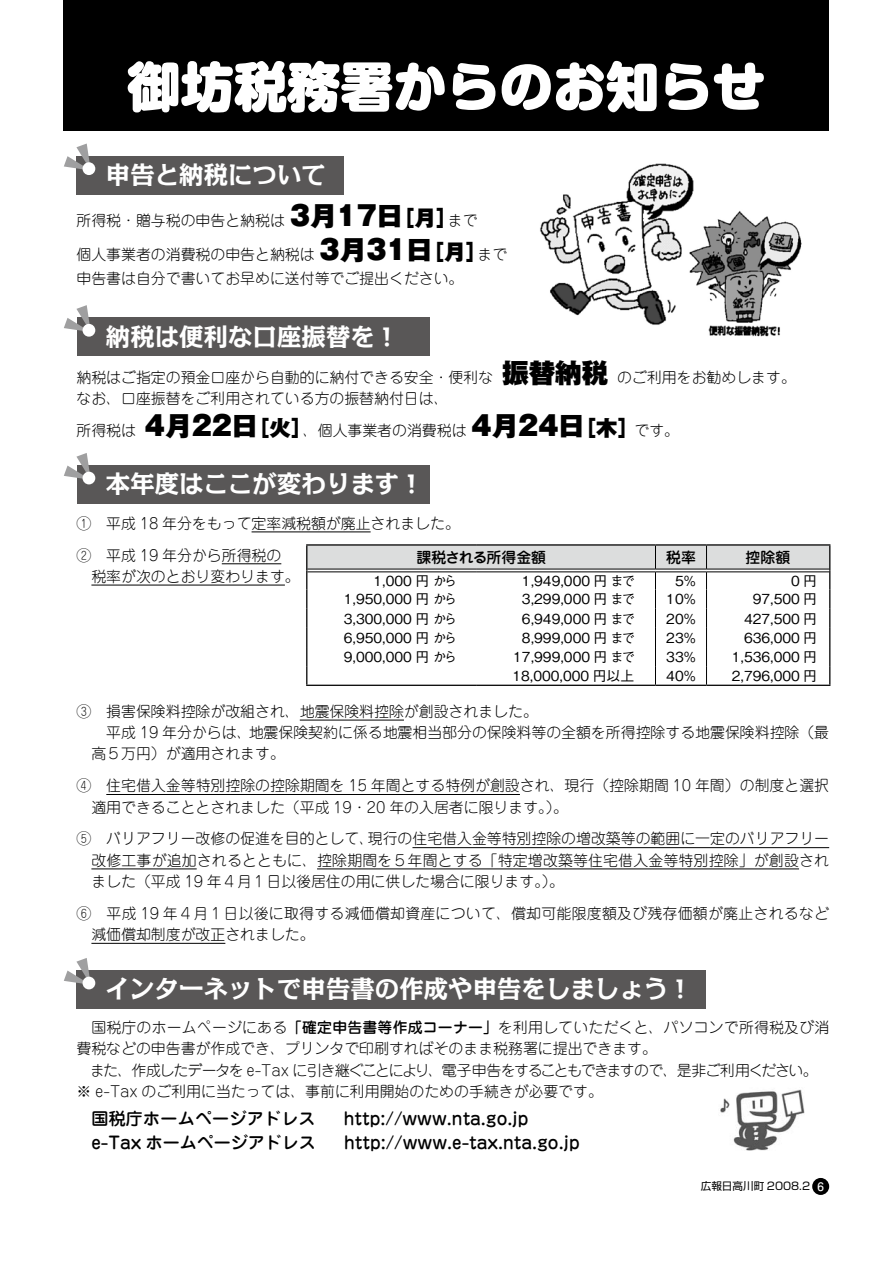
<style>
.page{position:relative;width:893px;height:1263px;background:#fff}
.page>*{position:absolute;margin:0;border:0;box-sizing:border-box;transform-origin:0 0}
.t1{font:900 53.1px "Shin M Go Pro";color:#fff}
.t2{font:900 26.55px "Gothic MB101 Pro";color:#000}
.t3{font:700 24.45px "Kakumin Pro";color:#fff}
.t4{font:900 21.3px "Gothic MB101 Pro";color:#000}
.t5{font:500 16.95px "Jun 34 Pro";color:#000}
.t6{font:300 14.85px/21.3px "Jun 101 Pro";color:#000}
.t7{font:300 14.85px/21.3px "Jun 101 Pro";letter-spacing:.02em;color:#000}
.t8{font:500 14.85px "Jun 34 Pro";letter-spacing:-.035em;color:#000}
.t9{font:500 14.85px "Jun 34 Pro";color:#000}
.t10{font:500 13.8px "Gothic BBB Pro";color:#000}
.t11{font:10.65px "Shin Go Pro";color:#000}
.s1{font-family:"Jun 101 Pro";font-weight:300;font-size:14.85px}
.s2{font-family:"Jun 34 Pro";font-weight:500}
</style>
<div class="page">
<img style="left:720px;top:1089px;width:85px;height:62px">
<img style="left:540px;top:163px;width:262px;height:174px">
<div style="left:812px;top:1178px;width:17px;height:17px;background:#000;border-radius:50%"></div>
<hr style="left:306px;top:544px;width:171px;height:2px;background:#000">
<hr style="left:477px;top:544px;width:178px;height:2px;background:#000">
<hr style="left:655px;top:544px;width:51px;height:2px;background:#000">
<hr style="left:706px;top:544px;width:124px;height:2px;background:#000">
<hr style="left:306px;top:685px;width:171px;height:1px;background:#000">
<hr style="left:477px;top:685px;width:178px;height:1px;background:#000">
<hr style="left:655px;top:685px;width:51px;height:1px;background:#000">
<hr style="left:706px;top:685px;width:124px;height:1px;background:#000">
<svg style="left:306px;top:545px;width:524px;height:140px"></svg>
<hr style="left:307px;top:569px;width:170px;height:1px;background:#000">
<hr style="left:307px;top:572px;width:170px;height:1px;background:#000">
<hr style="left:477px;top:569px;width:178px;height:1px;background:#000">
<hr style="left:477px;top:572px;width:178px;height:1px;background:#000">
<hr style="left:655px;top:569px;width:51px;height:1px;background:#000">
<hr style="left:655px;top:572px;width:51px;height:1px;background:#000">
<hr style="left:706px;top:569px;width:123px;height:1px;background:#000">
<hr style="left:706px;top:572px;width:123px;height:1px;background:#000">
<hr style="left:300px;top:720px;width:104px;height:1px;background:#000">
<hr style="left:106px;top:794px;width:414px;height:1px;background:#000">
<hr style="left:412px;top:847px;width:417px;height:1px;background:#000">
<hr style="left:91px;top:869px;width:106px;height:1px;background:#000">
<hr style="left:317px;top:869px;width:482px;height:1px;background:#000">
<hr style="left:91px;top:943px;width:134px;height:1px;background:#000">
<div style="left:77px;top:970px;width:629px;height:38px;background:#595757"></div>
<svg style="left:64px;top:958px;width:27px;height:27px"></svg>
<div style="left:83px;top:977px;width:12px;height:12px;background:#fff;border-radius:50%"></div>
<hr style="left:252px;top:532px;width:119px;height:1px;background:#000">
<hr style="left:222px;top:563px;width:59px;height:1px;background:#000">
<hr style="left:91px;top:585px;width:194px;height:1px;background:#000">
<div style="left:77px;top:465px;width:352px;height:39px;background:#595757"></div>
<svg style="left:64px;top:453px;width:27px;height:27px"></svg>
<div style="left:83px;top:472px;width:12px;height:12px;background:#fff;border-radius:50%"></div>
<div style="left:77px;top:317px;width:352px;height:39px;background:#595757"></div>
<svg style="left:64px;top:305px;width:26px;height:27px"></svg>
<div style="left:83px;top:324px;width:12px;height:13px;background:#fff;border-radius:50%"></div>
<div style="left:77px;top:156px;width:267px;height:38px;background:#595757"></div>
<svg style="left:64px;top:144px;width:26px;height:26px"></svg>
<div style="left:83px;top:162px;width:12px;height:13px;background:#fff;border-radius:50%"></div>
<div style="left:64px;top:0;width:765px;height:130px;background:#000"></div>
<h1 class="t1" style="left:128px;top:43px;width:639px">御坊税務署からのお知らせ</h1>
<h3 class="t3" style="left:106px;top:155px;width:222px">申告と納税について</h3>
<h2 class="t2" style="left:287px;top:194px;width:118px">３月１7日</h2>
<h3 class="t4" style="left:393px;top:200px;width:65px">［月］</h3>
<p class="t6" style="left:77px;top:208px;width:210px">所得税・贈与税の申告と納税は</p>
<p class="t6" style="left:448px;top:208px;width:31px">まで</p>
<h2 class="t2" style="left:320px;top:228px;width:115px">3月31日</h2>
<h3 class="t4" style="left:423px;top:234px;width:65px">［月］</h3>
<p class="t6" style="left:77px;top:241px;width:388px;line-height:23.7px">個人事業者の消費税の申告と納税は<br>申告書は自分で書いてお早めに送付等でご提出ください。</p>
<p class="t6" style="left:478px;top:242px;width:31px">まで</p>
<h3 class="t3" style="left:106px;top:317px;width:295px">納税は便利な口座振替を!</h3>
<p class="t6" style="left:77px;top:365px;width:418px">納税はご指定の預金口座から自動的に納付できる安全・便利ななお、口座振替をご利用されている方の振替納付日は、</p>
<h2 class="t2" style="left:502px;top:350px;width:108px">振替納税</h2>
<p class="t6" style="left:617px;top:365px;width:180px">のご利用をお勧めします。</p>
<p class="t6" style="left:77px;top:418px;width:61px">所得税は</p>
<h2 class="t2" style="left:145px;top:403px;width:115px">4月22日</h2>
<h3 class="t4" style="left:248px;top:410px;width:71px">［火］<span class="s1">、</span></h3>
<h2 class="t2" style="left:472px;top:403px;width:115px">4月24日</h2>
<h3 class="t4" style="left:575px;top:410px;width:65px">［木］</h3>
<p class="t6" style="left:318px;top:418px;width:150px">個人事業者の消費税は</p>
<p class="t6" style="left:634px;top:418px;width:46px">です。</p>
<h3 class="t3" style="left:106px;top:465px;width:319px">本年度はここが変わります!</h3>
<p class="t6" style="left:77px;top:505px;width:385px;line-height:32px">①　平成 18 年分をもって定率減税額が廃止されました。<br>②　平成 19 年分から所得税の</p>
<p class="t6" style="left:91px;top:564px;width:210px">税率が次のとおり変わります。</p>
<p class="t8" style="left:417px;top:545px;width:131px">課税される所得金額</p>
<p class="t10" style="left:522px;top:570px;width:115px">1,949,000 円まで</p>
<p class="t10" style="left:374px;top:570px;width:85px">1,000 円から</p>
<p class="t9" style="left:666px;top:545px;width:31px">税率</p>
<p class="t10" style="left:675px;top:570px;width:22px">5%</p>
<p class="t10" style="left:344px;top:588px;width:115px">1,950,000 円から</p>
<p class="t10" style="left:522px;top:588px;width:115px">3,299,000 円まで</p>
<p class="t10" style="left:666px;top:588px;width:31px">10%</p>
<p class="t10" style="left:344px;top:607px;width:115px">3,300,000 円から</p>
<p class="t10" style="left:522px;top:607px;width:115px">6,949,000 円まで</p>
<p class="t10" style="left:666px;top:607px;width:31px">20%</p>
<p class="t10" style="left:344px;top:626px;width:115px">6,950,000 円から</p>
<p class="t10" style="left:522px;top:626px;width:115px">8,999,000 円まで</p>
<p class="t10" style="left:666px;top:626px;width:31px">23%</p>
<p class="t10" style="left:344px;top:645px;width:115px">9,000,000 円から</p>
<p class="t10" style="left:513px;top:645px;width:123px">17,999,000 円まで</p>
<p class="t10" style="left:666px;top:645px;width:31px">33%</p>
<p class="t9" style="left:746px;top:545px;width:46px">控除額</p>
<p class="t10" style="left:791px;top:570px;width:27px">0 円</p>
<p class="t10" style="left:753px;top:588px;width:66px">97,500 円</p>
<p class="t10" style="left:744px;top:607px;width:75px">427,500 円</p>
<p class="t10" style="left:744px;top:626px;width:75px">636,000 円</p>
<p class="t10" style="left:732px;top:645px;width:87px">1,536,000 円</p>
<p class="t10" style="left:512px;top:664px;width:123px">18,000,000 円以上</p>
<p class="t6" style="left:249px;top:699px;width:582px;text-indent:-172px">③　損害保険料控除が改組され、地震保険料控除が創設されました。<br>地震保険契約に係る地震相当部分の保険料等の全額を所得控除する地震保険料控除（最</p>
<p class="t10" style="left:732px;top:664px;width:87px">2,796,000 円</p>
<p class="t10" style="left:666px;top:664px;width:31px">40%</p>
<p class="t6" style="left:91px;top:720px;width:195px;text-indent:15px">平成 19 年分からは、<br>高５万円）が適用されます。</p>
<p class="t6" style="left:91px;top:773px;width:739px;text-indent:-15px">④　住宅借入金等特別控除の控除期間を 15 年間とする特例が創設され、現行（控除期間 10 年間）の制度と選択適用できることとされました（平成 19・20 年の入居者に限ります 。(。</p>
<p class="t6" style="left:368px;top:826px;width:463px">現行の住宅借入金等特別控除の増改築等の範囲に一定のバリアフリー</p>
<p class="t6" style="left:91px;top:826px;width:739px;text-indent:-15px">⑤　バリアフリー改修の促進を目的として、<br>改修工事が追加されるとともに、控除期間を５年間とする「特定増改築等住宅借入金等特別控除」が創設されました（平成 19 年４月１日以後居住の用に供した場合に限ります 。(。</p>
<p class="t7" style="left:91px;top:901px;width:739px;text-indent:-15px">⑥　平成 19 年４月１日以後に取得する減価償却資産について、償却可能限度額及び残存価額が廃止されるなど減価償却制度が改正されました。</p>
<h3 class="t3" style="left:106px;top:969px;width:588px">インターネットで申告書の作成や申告をしましょう!</h3>
<p class="t6" style="left:77px;top:1015px;width:754px;text-indent:15px">国税庁のホームページにある<span class="s2">「確定申告書等作成コーナー」</span>を利用していただくと、パソコンで所得税及び消費税などの申告書が作成でき、プリンタで印刷すればそのまま税務署に提出できます。</p>
<p class="t6" style="left:77px;top:1058px;width:743px;text-indent:13px">また、作成したデータを -e Tax に引き継ぐことにより、電子申告をすることもできますので、是非ご利用ください。※ -e Tax のご利用に当たっては、事前に利用開始のための手続きが必要です。</p>
<p class="t5" style="left:327px;top:1105px;width:203px">　http://www.nta.go.jp</p>
<p class="t5" style="left:91px;top:1105px;width:226px">国税庁ホームページアドレス</p>
<p class="t5" style="left:91px;top:1129px;width:226px">-e Tax ホームページアドレス</p>
<p class="t5" style="left:327px;top:1129px;width:254px">　http://www -e. tax.nta.go.jp</p>
<p class="t11" style="left:701px;top:1178px;width:111px">広報日高川町 2008.2</p>
</div>
